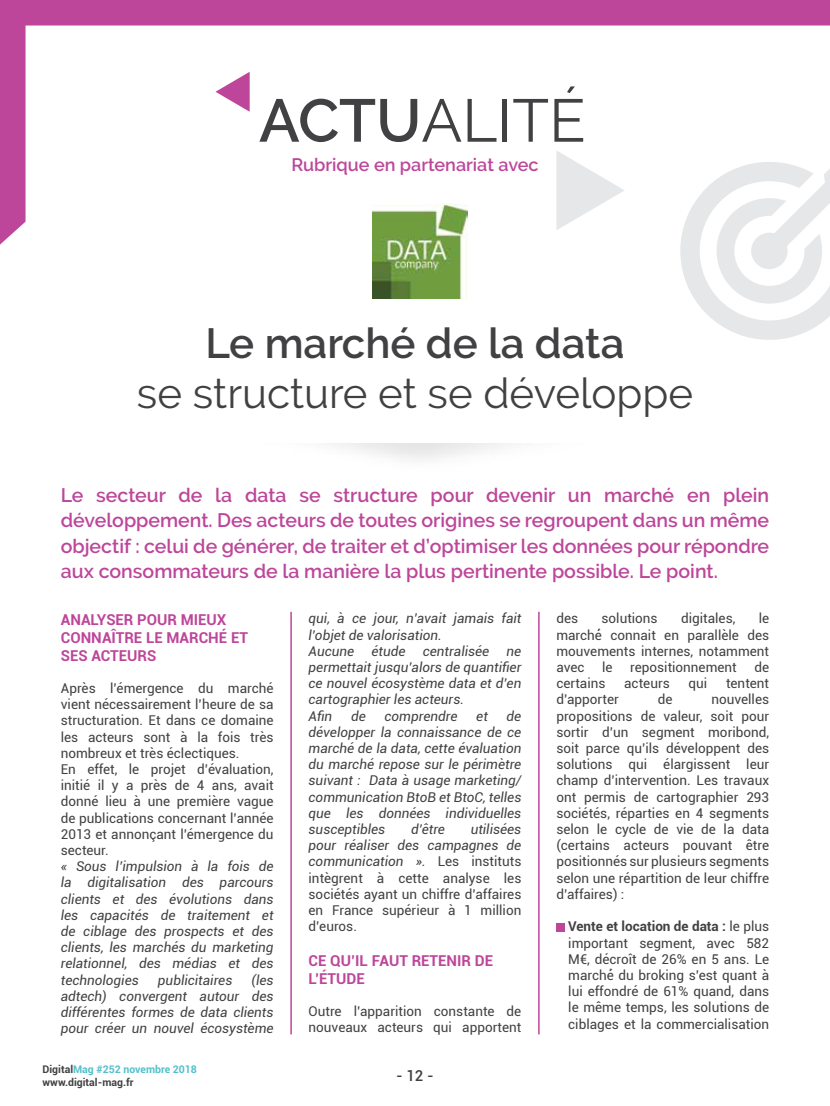
<style>
.page{position:relative;width:830px;height:1106px;background:#fff}
.page>*{position:absolute;margin:0;border:0;box-sizing:border-box;transform-origin:0 0}
.t1{font:60.3px "Raleway";color:#414042}
.t2{font:42px "Raleway";color:#414042}
.t3{font:600 42px "Raleway";color:#414042}
.t4{font:600 19.5px/25.5px "Raleway";color:#bd469a;text-align:justify}
.t5{font:600 18px "Raleway";color:#bd469a}
.t6{font:700 15px/18px "Roboto";color:#bd469a}
.t7{font:500 15px "Roboto";color:#414042}
.t8{font:13.5px/16.2px "Roboto";color:#414042;text-align:justify}
.t9{font:italic 13.5px/16.2px "Roboto";color:#414042;text-align:justify}
.t10{font:700 10.5px/12.6px "Roboto";color:#414042}
.s1{font-weight:600}
.s2{font-style:italic}
.s3{color:#54c0cb}
.s4{font-weight:700}
</style>
<div class="page">
<hr style="left:290px;top:611px;width:2px;height:423px;background:#bd469a">
<hr style="left:538px;top:611px;width:1px;height:423px;background:#bd469a">
<div style="left:556px;top:922px;width:8px;height:9px;background:#bd469a"></div>
<svg style="left:0;top:0;width:829px;height:244px"></svg>
<svg style="left:215px;top:72px;width:34px;height:40px"></svg>
<svg style="left:556px;top:150px;width:68px;height:80px"></svg>
<img style="left:372px;top:203px;width:95px;height:95px">
<svg style="left:671px;top:149px;width:158px;height:191px"></svg>
<h1 class="t1" style="left:259px;top:85px;width:328px"><span class="s1">ACTU</span>ALITÉ</h1>
<h3 class="t5" style="left:291px;top:154px;width:248px">Rubrique en partenariat avec</h3>
<h2 class="t3" style="left:205px;top:319px;width:420px">Le marché de la data</h2>
<h2 class="t2" style="left:137px;top:369px;width:557px">se structure et se développe</h2>
<p class="t4" style="left:61px;top:482px;width:709px">Le secteur de la data se structure pour devenir un marché en plein développement. Des acteurs de toutes origines se regroupent dans un même objectif : celui de générer, de traiter et d’optimiser les données pour répondre aux consommateurs de la manière la plus pertinente possible. Le point.</p>
<p class="t6" style="left:61px;top:609px;width:188px">ANALYSER POUR MIEUX<br>CONNAÎTRE LE MARCHÉ ET<br>SES ACTEURS</p>
<p class="t8" style="left:61px;top:679px;width:214px;text-align:left">Après l’émergence du marché vient nécessairement l’heure de sa structuration. Et dans ce domaine les acteurs sont à la fois très nombreux et très éclectiques.<br>En effet, le projet d’évaluation, initié il y a près de 4 ans, avait donné lieu à une première vague de publications concernant l’année<br>2013 et annonçant l’émergence du secteur.</p>
<p class="t9" style="left:61px;top:857px;width:214px">« Sous l’impulsion à la fois de la digitalisation des parcours clients et des évolutions dans les capacités de traitement et de ciblage des prospects et des clients, les marchés du marketing relationnel, des médias et des technologies</p>
<p class="t9" style="left:61px;top:971px;width:214px;text-indent:191px">(les adtech) convergent autour des différentes formes de data clients pour créer un nouvel écosystème</p>
<p class="t9" style="left:158px;top:971px;width:76px">publicitaires</p>
<p class="t9" style="left:308px;top:610px;width:214px;text-align:left">qui, à ce jour, n’avait jamais fait l’objet de valorisation.<br>Aucune</p>
<p class="t9" style="left:371px;top:642px;width:36px">étude</p>
<p class="t9" style="left:422px;top:642px;width:68px">centralisée</p>
<p class="t9" style="left:308px;top:642px;width:214px;text-align:left;text-indent:198px">ne permettait jusqu’alors de quantifier ce nouvel écosystème data et d’en cartographier les acteurs.<br>Afin</p>
<p class="t9" style="left:308px;top:707px;width:214px;text-indent:198px">de développer la connaissance de ce marché de la data, cette évaluation du marché repose sur le périmètre suivant : Data à usage marketing/ communication BtoB et BtoC, telles que les données individuelles susceptibles</p>
<p class="t9" style="left:351px;top:707px;width:16px">de</p>
<p class="t9" style="left:384px;top:707px;width:74px">comprendre</p>
<p class="t9" style="left:476px;top:707px;width:13px">et</p>
<p class="t8" style="left:308px;top:820px;width:214px;text-indent:162px"><span class="s2">utilisées pour réaliser des campagnes de communication ».</span> Les instituts intègrent à cette analyse les sociétés ayant un chiffre d’affaires en France supérieur à 1 million d’euros.</p>
<p class="t6" style="left:308px;top:950px;width:186px">CE QU’IL FAUT RETENIR DE<br>L’ÉTUDE</p>
<p class="t8" style="left:308px;top:1002px;width:214px">Outre l’apparition constante de nouveaux acteurs qui apportent</p>
<p class="t9" style="left:411px;top:820px;width:35px">d’être</p>
<p class="t10" style="left:43px;top:1062px;width:156px">Digital<span class="s3">Mag #252 novembre 2018 </span>www.digital-mag.fr</p>
<p class="t7" style="left:396px;top:1065px;width:39px">- 12 -</p>
<p class="t8" style="left:556px;top:610px;width:23px">des</p>
<p class="t8" style="left:601px;top:610px;width:58px">solutions</p>
<p class="t8" style="left:680px;top:610px;width:56px">digitales,</p>
<p class="t8" style="left:556px;top:610px;width:214px;text-indent:202px">le marché́ connait en parallèle des mouvements internes, notamment avec</p>
<p class="t8" style="left:602px;top:658px;width:12px">le</p>
<p class="t8" style="left:630px;top:658px;width:108px">repositionnement</p>
<p class="t8" style="left:754px;top:658px;width:16px">de</p>
<p class="t8" style="left:556px;top:675px;width:51px">certains</p>
<p class="t8" style="left:624px;top:675px;width:47px">acteurs</p>
<p class="t8" style="left:688px;top:675px;width:20px">qui</p>
<p class="t8" style="left:725px;top:675px;width:45px">tentent</p>
<p class="t8" style="left:556px;top:691px;width:64px">d’apporter</p>
<p class="t8" style="left:657px;top:691px;width:16px">de</p>
<p class="t8" style="left:556px;top:691px;width:214px;text-indent:155px">nouvelles propositions de valeur, soit pour sortir d’un segment moribond, soit parce qu’ils développent des solutions qui élargissent leur champ d’intervention. Les travaux ont permis de cartographier 293 sociétés, réparties en 4 segments selon le cycle de vie de la data (certains acteurs pouvant être positionnés sur plusieurs segments selon une répartition de leur chiffre d’affaires) :</p>
<p class="t8" style="left:568px;top:918px;width:202px"><span class="s4">Vente et location de data :</span> le plus important segment, avec 582<br>M€, décroît de 26% en 5 ans. Le marché́du broking s’est quant à lui effondré de 61% quand, dans le même temps, les solutions de ciblages et la commercialisation</p>
</div>
